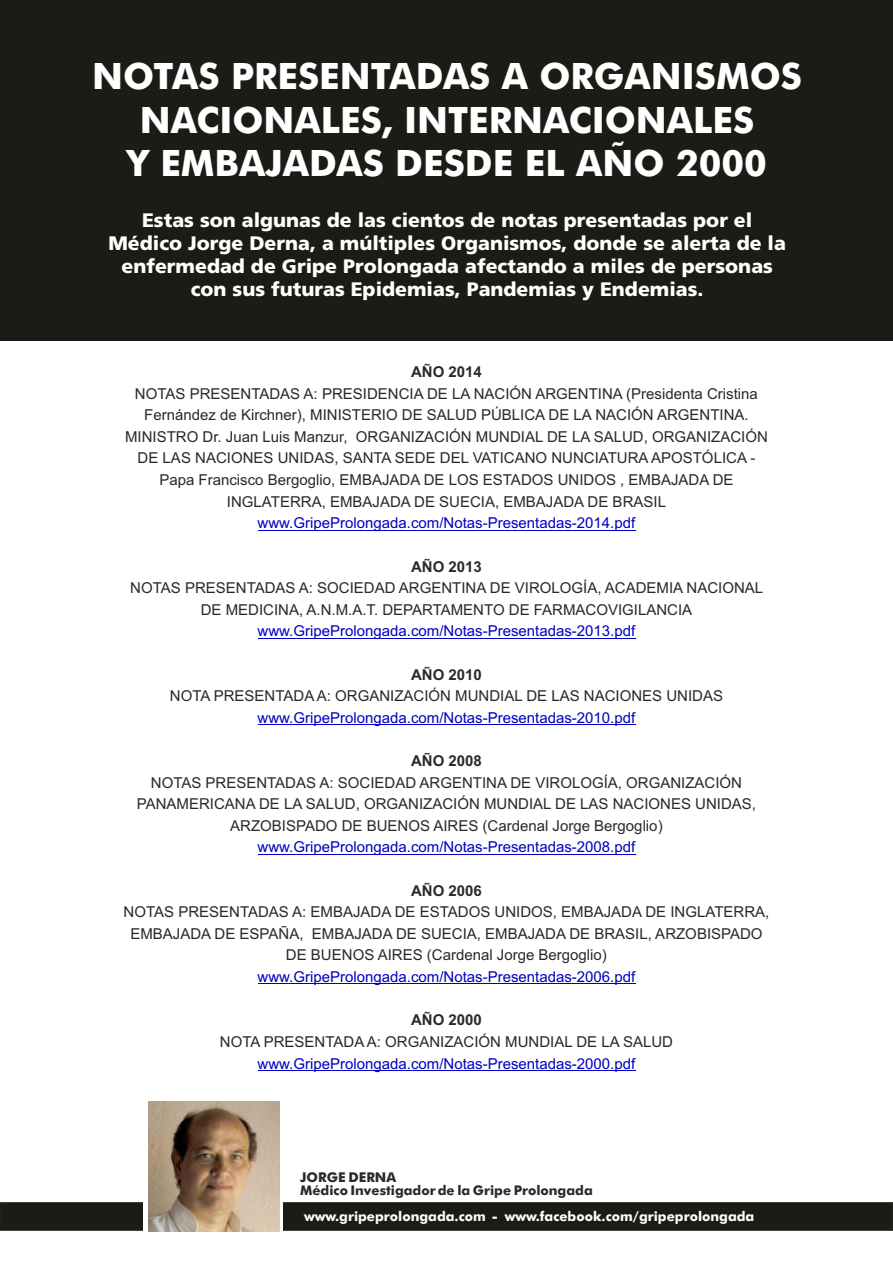
<style>
.page{position:relative;width:893px;height:1263px;background:#fff}
.page>*{position:absolute;margin:0;border:0;box-sizing:border-box;transform-origin:0 0}
.t1{font:700 36.45px/43.7px "Futura BT";color:#fff;text-align:center}
.t2{font:900 19.5px/23.1px "Frutiger";color:#fff;text-align:center}
.t3{font:15px/21.6px "Arial";color:#292929;text-align:center}
.t4{font:15px "Arial";color:#0000c4}
.t5{font:700 15px "Arial";color:#292929}
.t6{font:700 13.5px "Futura BT";color:#292929}
.t7{font:700 13.35px "Futura BT";color:#fff}
.t8{font:700 13.35px "Futura BT";color:#292929}
</style>
<div class="page">
<div style="left:0;top:0;width:893px;height:340px;background:#1c1c17"></div>
<hr style="left:258px;top:530px;width:377px;height:1px;background:#0000c4">
<hr style="left:258px;top:638px;width:377px;height:1px;background:#0000c4">
<hr style="left:258px;top:724px;width:377px;height:1px;background:#0000c4">
<hr style="left:258px;top:854px;width:377px;height:1px;background:#0000c4">
<hr style="left:258px;top:983px;width:377px;height:1px;background:#0000c4">
<hr style="left:258px;top:1070px;width:377px;height:1px;background:#0000c4">
<svg style="left:0;top:1202px;width:893px;height:29px;background:#1e1e1a"></svg>
<div style="left:143px;top:1096px;width:140px;height:146px;background:#fff"></div>
<img style="left:148px;top:1101px;width:131px;height:130px">
<h1 class="t1" style="left:92px;top:58px;width:711px">NOTAS PRESENTADAS A ORGANISMOS<br>NACIONALES, INTERNACIONALES<br>Y EMBAJADAS DESDE EL AÑO 2000</h1>
<h2 class="t2" style="left:108px;top:208px;width:679px">Estas son algunas de las cientos de notas presentadas por el Médico Jorge Derna, a múltiples Organismos, donde se alerta de la enfermedad de Gripe Prolongada afectando a miles de personas con sus futuras Epidemias, Pandemias y Endemias.</h2>
<p class="t5" style="left:411px;top:366px;width:72px">AÑO 2014</p>
<p class="t3" style="left:125px;top:384px;width:644px">NOTAS PRESENTADAS A: PRESIDENCIA DE LA NACIÓN ARGENTINA (Presidenta Cristina Fernández de Kirchner), MINISTERIO DE SALUD PÚBLICA DE LA NACIÓN ARGENTINA.<br>MINISTRO Dr. Juan Luis Manzur, ORGANIZACIÓN MUNDIAL DE LA SALUD, ORGANIZACIÓN DE LAS NACIONES UNIDAS, SANTA SEDE DEL VATICANO NUNCIATURA APOSTÓLICA - Papa Francisco Bergoglio, EMBAJADA DE LOS ESTADOS UNIDOS , EMBAJADA DE INGLATERRA, EMBAJADA DE SUECIA, EMBAJADA DE BRASIL</p>
<p class="t4" style="left:258px;top:517px;width:379px">www.GripeProlongada.com/Notas-Presentadas-2014.pdf</p>
<p class="t5" style="left:411px;top:561px;width:72px">AÑO 2013</p>
<p class="t3" style="left:130px;top:578px;width:634px">NOTAS PRESENTADAS A: SOCIEDAD ARGENTINA DE VIROLOGÍA, ACADEMIA NACIONAL<br>DE MEDICINA, A.N.M.A.T. DEPARTAMENTO DE FARMACOVIGILANCIA</p>
<p class="t4" style="left:258px;top:625px;width:379px">www.GripeProlongada.com/Notas-Presentadas-2013.pdf</p>
<p class="t5" style="left:411px;top:669px;width:72px">AÑO 2010</p>
<p class="t3" style="left:170px;top:686px;width:555px">NOTA PRESENTADA A: ORGANIZACIÓN MUNDIAL DE LAS NACIONES UNIDAS</p>
<p class="t4" style="left:258px;top:712px;width:379px">www.GripeProlongada.com/Notas-Presentadas-2010.pdf</p>
<p class="t5" style="left:411px;top:755px;width:72px">AÑO 2008</p>
<p class="t3" style="left:137px;top:773px;width:621px">NOTAS PRESENTADAS A: SOCIEDAD ARGENTINA DE VIROLOGÍA, ORGANIZACIÓN<br>PANAMERICANA DE LA SALUD, ORGANIZACIÓN MUNDIAL DE LAS NACIONES UNIDAS,<br>ARZOBISPADO DE BUENOS AIRES (Cardenal Jorge Bergoglio)</p>
<p class="t4" style="left:258px;top:841px;width:379px">www.GripeProlongada.com/Notas-Presentadas-2008.pdf</p>
<p class="t5" style="left:411px;top:885px;width:72px">AÑO 2006</p>
<p class="t3" style="left:124px;top:902px;width:647px">NOTAS PRESENTADAS A: EMBAJADA DE ESTADOS UNIDOS, EMBAJADA DE INGLATERRA,<br>EMBAJADA DE ESPAÑA, EMBAJADA DE SUECIA, EMBAJADA DE BRASIL, ARZOBISPADO<br>DE BUENOS AIRES (Cardenal Jorge Bergoglio)</p>
<p class="t4" style="left:258px;top:971px;width:379px">www.GripeProlongada.com/Notas-Presentadas-2006.pdf</p>
<p class="t5" style="left:411px;top:1014px;width:72px">AÑO 2000</p>
<p class="t3" style="left:220px;top:1032px;width:455px">NOTA PRESENTADA A: ORGANIZACIÓN MUNDIAL DE LA SALUD</p>
<p class="t4" style="left:258px;top:1057px;width:379px">www.GripeProlongada.com/Notas-Presentadas-2000.pdf</p>
<p class="t6" style="left:300px;top:1172px;width:98px">JORGE DERNA</p>
<p class="t8" style="left:300px;top:1185px;width:294px">Médico Investigador de la Gripe Prolongada</p>
<p class="t7" style="left:304px;top:1210px;width:452px">www.gripeprolongada.com - www.facebook.com/gripeprolongada</p>
</div>
